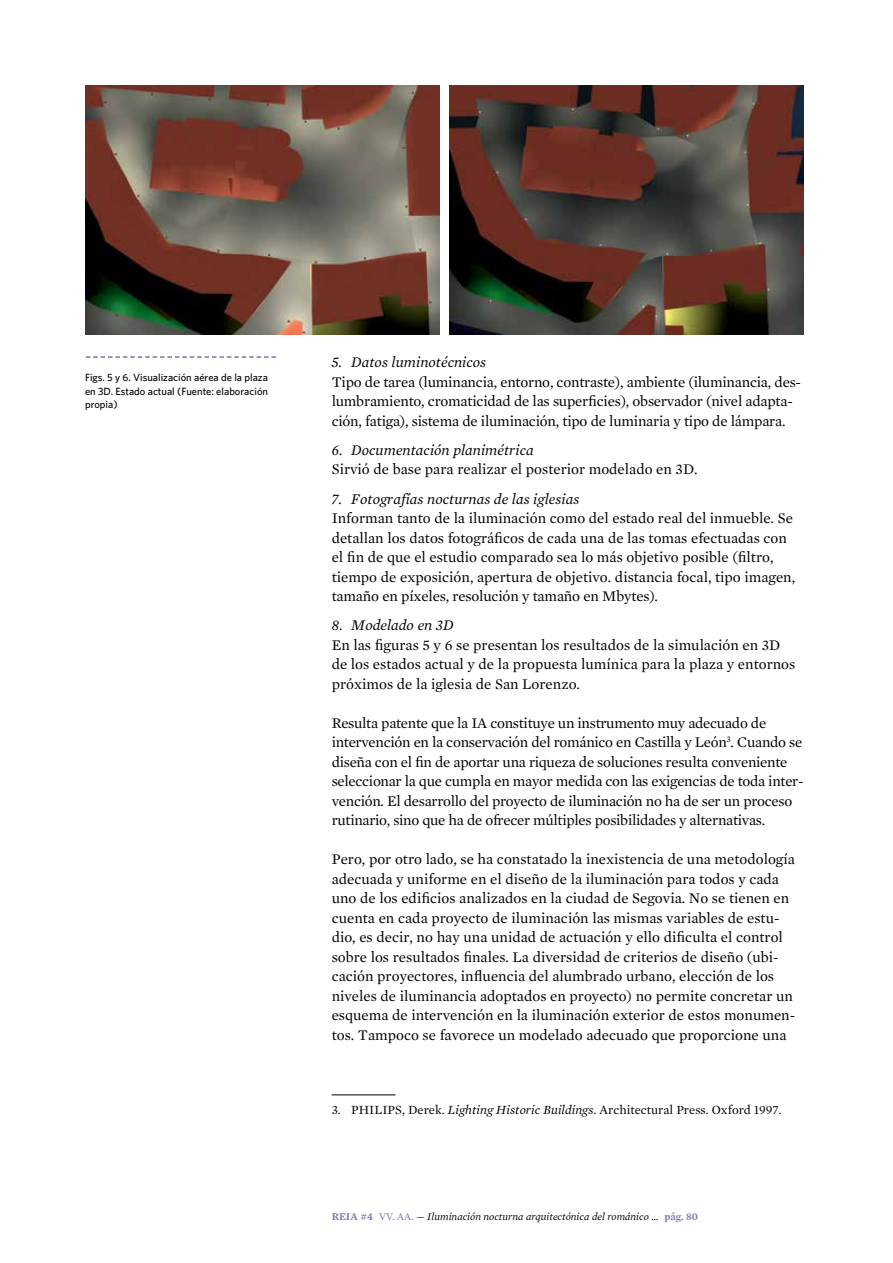
<style>
.page{position:relative;width:893px;height:1263px;background:#fff}
.page>*{position:absolute;margin:0;border:0;box-sizing:border-box;transform-origin:0 0}
.t1{font:15px/19.5px "Mercury Text G1";color:#000}
.t2{font:15px/19.5px "Mercury Text G1";letter-spacing:-.02em;color:#000}
.t3{font:italic 15px "Mercury Text G1";color:#000}
.t4{font:12.75px "Mercury Text G1";color:#000}
.t5{font:500 10.5px/13.5px "Whitney";color:#000;text-align:justify}
.t6{font:italic 10.5px "Mercury Text G1";color:#000}
.s1{font-style:italic}
.s2{font-weight:600;font-style:normal;color:#7678ab}
.s3{font-style:normal;color:#7678ab}
.s4{font-style:normal}
</style>
<div class="page">
<svg style="left:86px;top:356px;width:190px;height:2px"></svg>
<hr style="left:332px;top:1095px;width:63px;height:1px;background:#000">
<img style="left:450px;top:85px;width:354px;height:250px">
<img style="left:85px;top:85px;width:354px;height:250px">
<p class="t5" style="left:85px;top:370px;width:185px">Figs. 5 y 6. Visualización aérea de la plaza en 3D. Estado actual (Fuente: elaboración propia)</p>
<p class="t3" style="left:332px;top:353px;width:156px">5. Datos luminotécnicos</p>
<p class="t1" style="left:332px;top:372px;width:471px">Tipo de tarea (luminancia, entorno, contraste), ambiente (iluminancia, des&shy;lumbramiento, cromaticidad de las superficies), observador (nivel adapta&shy;ción, fatiga), sistema de iluminación, tipo de luminaria y tipo de lámpara.</p>
<p class="t3" style="left:332px;top:441px;width:204px">6. Documentación planimétrica</p>
<p class="t1" style="left:332px;top:460px;width:367px">Sirvió de base para realizar el posterior modelado en 3D.</p>
<p class="t3" style="left:332px;top:490px;width:249px">7. Fotografías nocturnas de las iglesias</p>
<p class="t1" style="left:332px;top:508px;width:465px">Informan tanto de la iluminación como del estado real del inmueble. Se detallan los datos fotográficos de cada una de las tomas efectuadas con el fin de que el estudio comparado sea lo más objetivo posible (filtro, tiempo de exposición, apertura de objetivo. distancia focal, tipo imagen, tamaño en píxeles, resolución y tamaño en Mbytes).</p>
<p class="t3" style="left:332px;top:617px;width:124px">8. Modelado en 3D</p>
<p class="t1" style="left:332px;top:635px;width:465px">En las figuras 5 y 6 se presentan los resultados de la simulación en 3D de los estados actual y de la propuesta lumínica para la plaza y entornos próximos de la iglesia de San Lorenzo.</p>
<p class="t2" style="left:332px;top:713px;width:473px">Resulta patente que la IA constituye un instrumento muy adecuado de intervención en la conservación del románico en Castilla y León<sup>3</sup>. Cuando se diseña con el fin de aportar una riqueza de soluciones resulta conveniente seleccionar la que cumpla en mayor medida con las exigencias de toda inter&shy;vención. El desarrollo del proyecto de iluminación no ha de ser un proceso rutinario, sino que ha de ofrecer múltiples posibilidades y alternativas.</p>
<p class="t1" style="left:332px;top:850px;width:465px">Pero, por otro lado, se ha constatado la inexistencia de una metodología adecuada y uniforme en el diseño de la iluminación para todos y cada uno de los edificios analizados en la ciudad de Segovia. No se tienen en cuenta en cada proyecto de iluminación las mismas variables de estu&shy;dio, es decir, no hay una unidad de actuación y ello dificulta el control sobre los resultados finales. La diversidad de criterios de diseño (ubi&shy;cación proyectores, influencia del alumbrado urbano, elección de los niveles de iluminancia adoptados en proyecto) no permite concretar un esquema de intervención en la iluminación exterior de estos monumen&shy;tos. Tampoco se favorece un modelado adecuado que proporcione una</p>
<p class="t4" style="left:332px;top:1102px;width:451px">3. PHILIPS, Derek. <span class="s1">Lighting Historic Buildings</span>. Architectural Press. Oxford 1997.</p>
<p class="t6" style="left:332px;top:1210px;width:368px"><span class="s2">REIA #4</span> <span class="s3">VV. AA.</span> <span class="s4">—</span> Iluminación nocturna arquitectónica del románico … <span class="s2">pág. 80</span></p>
</div>
